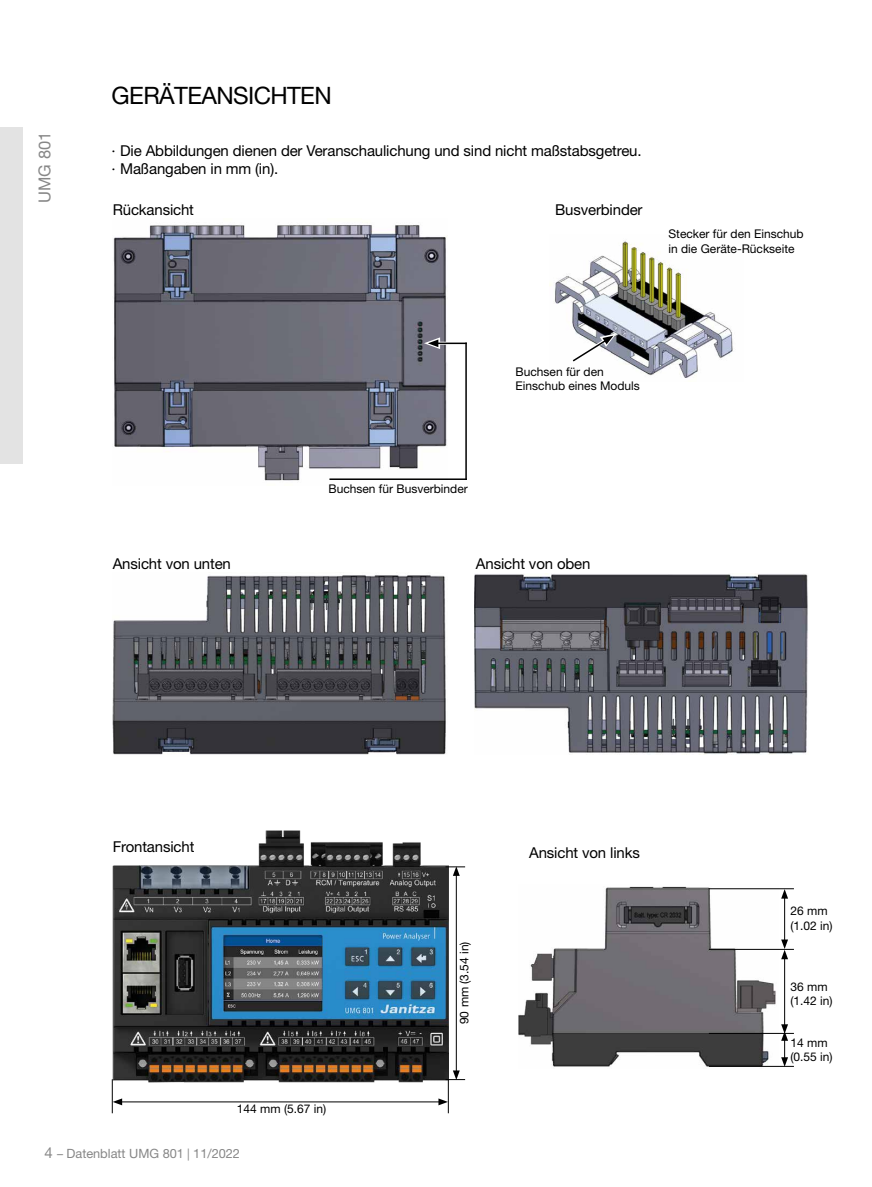
<style>
.page{position:relative;width:872px;height:1187px;background:#fff}
.page>*{position:absolute;margin:0;border:0;box-sizing:border-box;transform-origin:0 0}
.t1{font:24px "Helvetica Neue LT";letter-spacing:-.025em;color:#000}
.t2{font:16.5px "Helvetica Neue LT";color:#878787}
.t3{font:15px/18px "Helvetica Neue LT";letter-spacing:-.01em;color:#000}
.t4{font:12.75px "Helvetica Neue LT";color:#878787}
.t5{font:12px/14.4px "Helvetica Neue LT";color:#000}
.s1{font-size:15px}
.s2{font-size:12px}
</style>
<div class="page">
<div style="left:0;top:128px;width:23px;height:335px;background:#e3e3e3"></div>
<img style="left:113px;top:830px;width:335px;height:265px">
<img style="left:113px;top:222px;width:334px;height:259px">
<img style="left:113px;top:575px;width:333px;height:180px">
<img style="left:474px;top:574px;width:334px;height:180px">
<img style="left:550px;top:241px;width:183px;height:137px">
<svg style="left:571px;top:333px;width:45px;height:30px"></svg>
<hr style="left:112px;top:1079px;width:1px;height:34px;background:#000">
<hr style="left:448px;top:1079px;width:1px;height:34px;background:#000">
<hr style="left:120px;top:1101px;width:321px;height:1px;background:#000">
<svg style="left:113px;top:1098px;width:9px;height:7px"></svg>
<svg style="left:438px;top:1098px;width:10px;height:7px"></svg>
<hr style="left:456px;top:873px;width:1px;height:199px;background:#000">
<svg style="left:445px;top:1070px;width:20px;height:10px"></svg>
<svg style="left:445px;top:866px;width:20px;height:9px"></svg>
<hr style="left:434px;top:342px;width:37px;height:3px;background:#fff">
<hr style="left:436px;top:342px;width:31px;height:2px;background:#000">
<svg style="left:424px;top:337px;width:16px;height:12px"></svg>
<hr style="left:465px;top:342px;width:2px;height:138px;background:#000">
<hr style="left:329px;top:478px;width:138px;height:2px;background:#000">
<img style="left:518px;top:886px;width:260px;height:181px">
<hr style="left:709px;top:888px;width:85px;height:1px;background:#000">
<hr style="left:709px;top:1032px;width:85px;height:1px;background:#000">
<hr style="left:709px;top:948px;width:85px;height:1px;background:#000">
<hr style="left:784px;top:896px;width:1px;height:45px;background:#000">
<svg style="left:781px;top:889px;width:7px;height:9px"></svg>
<hr style="left:784px;top:956px;width:1px;height:70px;background:#000">
<svg style="left:781px;top:939px;width:7px;height:20px"></svg>
<hr style="left:709px;top:1065px;width:85px;height:1px;background:#000">
<svg style="left:781px;top:1024px;width:7px;height:42px"></svg>
<p class="t2" style="left:35px;top:203px;width:72px;rotate:-90deg">UMG 801</p>
<h1 class="t1" style="left:112px;top:81px;width:221px">GERÄTEANSICHTEN</h1>
<p class="t3" style="left:112px;top:142px;width:531px">· Die Abbildungen dienen der Veranschaulichung und sind nicht maßstabsgetreu. · Maßangaben in mm (in).</p>
<p class="t3" style="left:113px;top:200px;width:83px">Rückansicht</p>
<p class="t3" style="left:555px;top:200px;width:89px">Busverbinder</p>
<p class="t5" style="left:668px;top:226px;width:137px">Stecker für den Einschub in die Geräte-Rückseite</p>
<p class="t3" style="left:113px;top:554px;width:120px">Ansicht von unten</p>
<p class="t5" style="left:515px;top:364px;width:126px">Buchsen für den<br>Einschub eines Moduls</p>
<p class="t5" style="left:328px;top:481px;width:141px">Buchsen für Busverbinder</p>
<p class="t3" style="left:476px;top:554px;width:116px">Ansicht von oben</p>
<p class="t3" style="left:113px;top:837px;width:83px">Frontansicht</p>
<p class="t5" style="left:237px;top:1101px;width:91px">144 mm (5.67 in)</p>
<p class="t4" style="left:45px;top:1146px;width:197px"><span class="s1">4</span> <span class="s2">–</span> Datenblatt UMG 801 <span class="s2">|</span> 11/2022</p>
<p class="t5" style="left:457px;top:1024px;width:84px;rotate:-90deg">90 mm (3.54 in)</p>
<p class="t3" style="left:529px;top:843px;width:112px">Ansicht von links</p>
<p class="t5" style="left:790px;top:903px;width:44px">26 mm (1.02 in)</p>
<p class="t5" style="left:790px;top:978px;width:44px">36 mm (1.42 in)</p>
<p class="t5" style="left:790px;top:1035px;width:44px">14 mm (0.55 in)</p>
</div>
